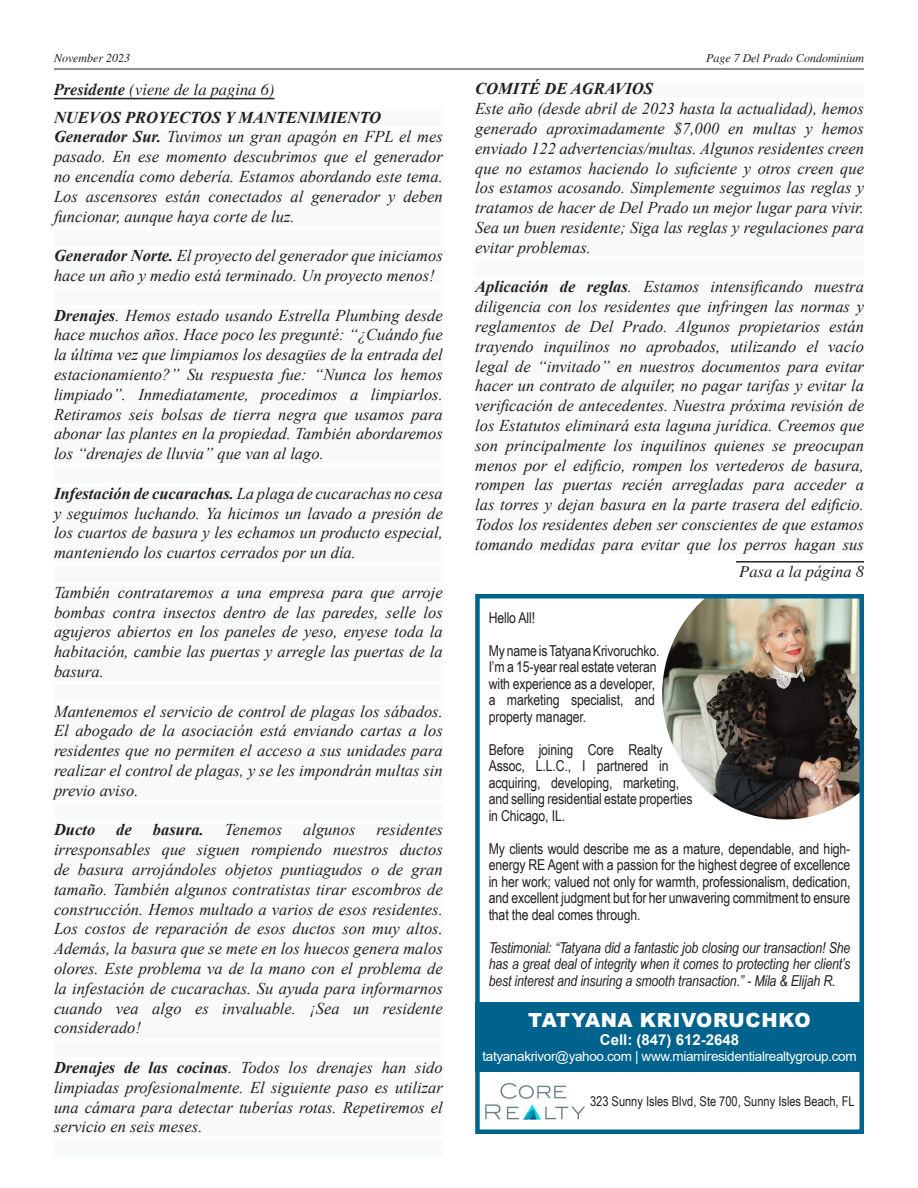
<style>
.page{position:relative;width:918px;height:1188px;background:#fff}
.page>*{position:absolute;margin:0;border:0;box-sizing:border-box;transform-origin:0 0}
.t1{font:900 19.5px "Arial";letter-spacing:.035em;color:#fff}
.HTML_Preformatted{font:italic 16.5px/19.8px "Times New Roman";color:#231f20;text-align:justify}
.HTML_Preformatted-2{font:italic 700 16.5px "Times New Roman";color:#231f20}
.t2{font:italic 16.5px "Times";color:#231f20}
.t3{font:15px/16.5px "Arial Narrow";letter-spacing:-.01em;color:#231f20}
.t4{font:italic 15px/16.5px "Arial Narrow";letter-spacing:-.01em;color:#231f20;text-align:justify}
.t5{font:700 15px "Arial";color:#fff}
.t6{font:13.5px "Arial";letter-spacing:-.025em;color:#fff}
.t7{font:13.5px "Arial Narrow";color:#231f20}
.t8{font:italic 12px "Times";color:#231f20}
.s1{font-weight:700}
.s2{font-family:"Times New Roman"}
</style>
<div class="page">
<hr style="left:54px;top:69px;width:810px;height:1px;background:#231f20">
<img style="left:485px;top:1083px;width:100px;height:37px">
<div style="left:475px;top:1002px;width:389px;height:69px;background:#00638d"></div>
<img style="left:662px;top:599px;width:197px;height:221px">
<div style="left:475px;top:594px;width:389px;height:540px;border:4px solid #00638d"></div>
<div style="left:54px;top:111px;width:389px;height:15px;background:#f8f9fa"></div>
<div style="left:54px;top:131px;width:389px;height:94px;background:#f8f9fa"></div>
<div style="left:54px;top:230px;width:389px;height:15px;background:#f8f9fa"></div>
<div style="left:54px;top:250px;width:389px;height:35px;background:#f8f9fa"></div>
<div style="left:54px;top:289px;width:389px;height:15px;background:#f8f9fa"></div>
<div style="left:54px;top:309px;width:389px;height:154px;background:#f8f9fa"></div>
<div style="left:54px;top:468px;width:389px;height:15px;background:#f8f9fa"></div>
<div style="left:54px;top:487px;width:389px;height:75px;background:#f8f9fa"></div>
<div style="left:54px;top:567px;width:389px;height:15px;background:#f8f9fa"></div>
<div style="left:54px;top:586px;width:389px;height:95px;background:#f8f9fa"></div>
<div style="left:54px;top:685px;width:389px;height:15px;background:#f8f9fa"></div>
<div style="left:54px;top:705px;width:389px;height:94px;background:#f8f9fa"></div>
<div style="left:54px;top:804px;width:389px;height:15px;background:#f8f9fa"></div>
<div style="left:54px;top:824px;width:389px;height:213px;background:#f8f9fa"></div>
<div style="left:54px;top:1042px;width:389px;height:15px;background:#f8f9fa"></div>
<div style="left:54px;top:1062px;width:389px;height:74px;background:#f8f9fa"></div>
<div style="left:54px;top:1141px;width:389px;height:15px;background:#f8f9fa"></div>
<div style="left:475px;top:83px;width:389px;height:15px;background:#f8f9fa"></div>
<div style="left:475px;top:103px;width:389px;height:153px;background:#f8f9fa"></div>
<div style="left:475px;top:261px;width:389px;height:15px;background:#f8f9fa"></div>
<div style="left:475px;top:281px;width:389px;height:272px;background:#f8f9fa"></div>
<hr style="left:54px;top:98px;width:220px;height:1px;background:#231f20">
<hr style="left:736px;top:561px;width:128px;height:2px;background:#231f20">
<p class="t8" style="left:54px;top:52px;width:78px">November 2023</p>
<p class="t8" style="left:706px;top:52px;width:159px">Page 7 Del Prado Condominium</p>
<p class="t2" style="left:54px;top:80px;width:222px"><span class="s1">Presidente</span> (viene de la pagina 6)</p>
<p class="HTML_Preformatted-2" style="left:54px;top:106px;width:329px">NUEVOS PROYECTOS Y MANTENIMIENTO</p>
<p class="HTML_Preformatted" style="left:54px;top:127px;width:390px"><span class="s1">Generador Sur.</span> Tuvimos un gran apagón en FPL el mes pasado. En ese momento descubrimos que el generador no encendía como debería. Estamos abordando este tema.<br>Los ascensores están conectados al generador y deben funcionar, aunque haya corte de luz.</p>
<p class="HTML_Preformatted" style="left:54px;top:245px;width:390px"><span class="s1">Generador Norte.</span> El proyecto del generador que iniciamos hace un año y medio está terminado. Un proyecto menos!</p>
<p class="HTML_Preformatted" style="left:54px;top:305px;width:390px"><span class="s1">Drenajes</span>. Hemos estado usando Estrella Plumbing desde hace muchos años. Hace poco les pregunté: “¿Cuándo fue la última vez que limpiamos los desagües de la entrada del estacionamiento?” Su respuesta fue: “Nunca los hemos limpiado”. Inmediatamente, procedimos a limpiarlos.<br>Retiramos seis bolsas de tierra negra que usamos para abonar las plantes en la propiedad. También abordaremos los “drenajes de lluvia” que van al lago.</p>
<p class="HTML_Preformatted" style="left:54px;top:483px;width:390px"><span class="s1">Infestación de cucarachas.</span> La plaga de cucarachas no cesa y seguimos luchando. Ya hicimos un lavado a presión de los cuartos de basura y les echamos un producto especial, manteniendo los cuartos cerrados por un día.</p>
<p class="HTML_Preformatted" style="left:54px;top:582px;width:390px">También contrataremos a una empresa para que arroje bombas contra insectos dentro de las paredes, selle los agujeros abiertos en los paneles de yeso, enyese toda la habitación, cambie las puertas y arregle las puertas de la basura.</p>
<p class="HTML_Preformatted" style="left:54px;top:701px;width:390px">Mantenemos el servicio de control de plagas los sábados.<br>El abogado de la asociación está enviando cartas a los residentes que no permiten el acceso a sus unidades para realizar el control de plagas, y se les impondrán multas sin previo aviso.</p>
<p class="HTML_Preformatted-2" style="left:54px;top:818px;width:43px">Ducto</p>
<p class="HTML_Preformatted-2" style="left:116px;top:818px;width:17px">de</p>
<p class="HTML_Preformatted-2" style="left:153px;top:818px;width:52px">basura.</p>
<p class="HTML_Preformatted" style="left:225px;top:820px;width:59px">Tenemos</p>
<p class="HTML_Preformatted" style="left:303px;top:820px;width:54px">algunos</p>
<p class="HTML_Preformatted" style="left:54px;top:820px;width:390px;text-indent:323px">residentes irresponsables que siguen rompiendo nuestros ductos de basura arrojándoles objetos puntiagudos o de gran tamaño. También algunos contratistas tirar escombros de construcción. Hemos multado a varios de esos residentes.<br>Los costos de reparación de esos ductos son muy altos.<br>Además, la basura que se mete en los huecos genera malos olores. Este problema va de la mano con el problema de la infestación de cucarachas. Su ayuda para informarnos cuando vea algo es invaluable. ¡Sea un residente considerado!</p>
<p class="HTML_Preformatted" style="left:54px;top:1057px;width:390px"><span class="s1">Drenajes de las cocinas</span>. Todos los drenajes han sido limpiadas profesionalmente. El siguiente paso es utilizar una cámara para detectar tuberías rotas. Repetiremos el servicio en seis meses.</p>
<p class="HTML_Preformatted-2" style="left:475px;top:77px;width:179px">COMITÉ DE AGRAVIOS</p>
<p class="HTML_Preformatted" style="left:475px;top:98px;width:390px">Este año (desde abril de 2023 hasta la actualidad), hemos generado aproximadamente $7,000 en multas y hemos enviado 122 advertencias/multas. Algunos residentes creen que no estamos haciendo lo suficiente y otros creen que los estamos acosando. Simplemente seguimos las reglas y tratamos de hacer de Del Prado un mejor lugar para vivir.<br>Sea un buen residente; Siga las reglas y regulaciones para evitar problemas.</p>
<p class="HTML_Preformatted" style="left:475px;top:277px;width:390px"><span class="s1">Aplicación de reglas</span>. Estamos intensificando nuestra diligencia con los residentes que infringen las normas y reglamentos de Del Prado. Algunos propietarios están trayendo inquilinos no aprobados, utilizando el vacío legal de “invitado” en nuestros documentos para evitar hacer un contrato de alquiler, no pagar tarifas y evitar la verificación de antecedentes. Nuestra próxima revisión de los Estatutos eliminará esta laguna jurídica. Creemos que son principalmente los inquilinos quienes se preocupan menos por el edificio, rompen los vertederos de basura, rompen las puertas recién arregladas para acceder a las torres y dejan basura en la parte trasera del edificio.<br>Todos los residentes deben ser conscientes de que estamos tomando medidas para evitar que los perros hagan sus</p>
<p class="t2" style="left:739px;top:562px;width:126px">Pasa a la <span class="s2">página</span> 8</p>
<p class="t3" style="left:489px;top:609px;width:48px">Hello All!</p>
<p class="t3" style="left:489px;top:642px;width:172px">My name is Tatyana Krivoruchko.<br>I’m a 15-year real estate veteran with experience as a developer, a marketing specialist, and property manager.</p>
<p class="t3" style="left:489px;top:741px;width:205px">Before joining Core Realty<br>Assoc, L.L.C., I partnered in acquiring, developing, marketing, and selling residential estate properties in Chicago, IL.</p>
<p class="t3" style="left:489px;top:840px;width:363px;text-align:justify">My clients would describe me as a mature, dependable, and high&shy;energy RE Agent with a passion for the highest degree of excellence in her work; valued not only for warmth, professionalism, dedication, and excellent judgment but for her unwavering commitment to ensure that the deal comes through.</p>
<p class="t4" style="left:489px;top:939px;width:363px">Testimonial: “Tatyana did a fantastic job closing our transaction! She has a great deal of integrity when it comes to protecting her client’s best interest and insuring a smooth transaction.” - Mila &amp; Elijah R.</p>
<p class="t1" style="left:528px;top:1005px;width:284px">TATYANA KRIVORUCHKO</p>
<p class="t5" style="left:600px;top:1029px;width:141px">Cell: (847) 612-2648</p>
<p class="t6" style="left:482px;top:1046px;width:376px">tatyanakrivor@yahoo.com | www.miamiresidentialrealtygroup.com</p>
<p class="t7" style="left:590px;top:1091px;width:266px">323 Sunny Isles Blvd, Ste 700, Sunny Isles Beach, FL</p>
</div>
